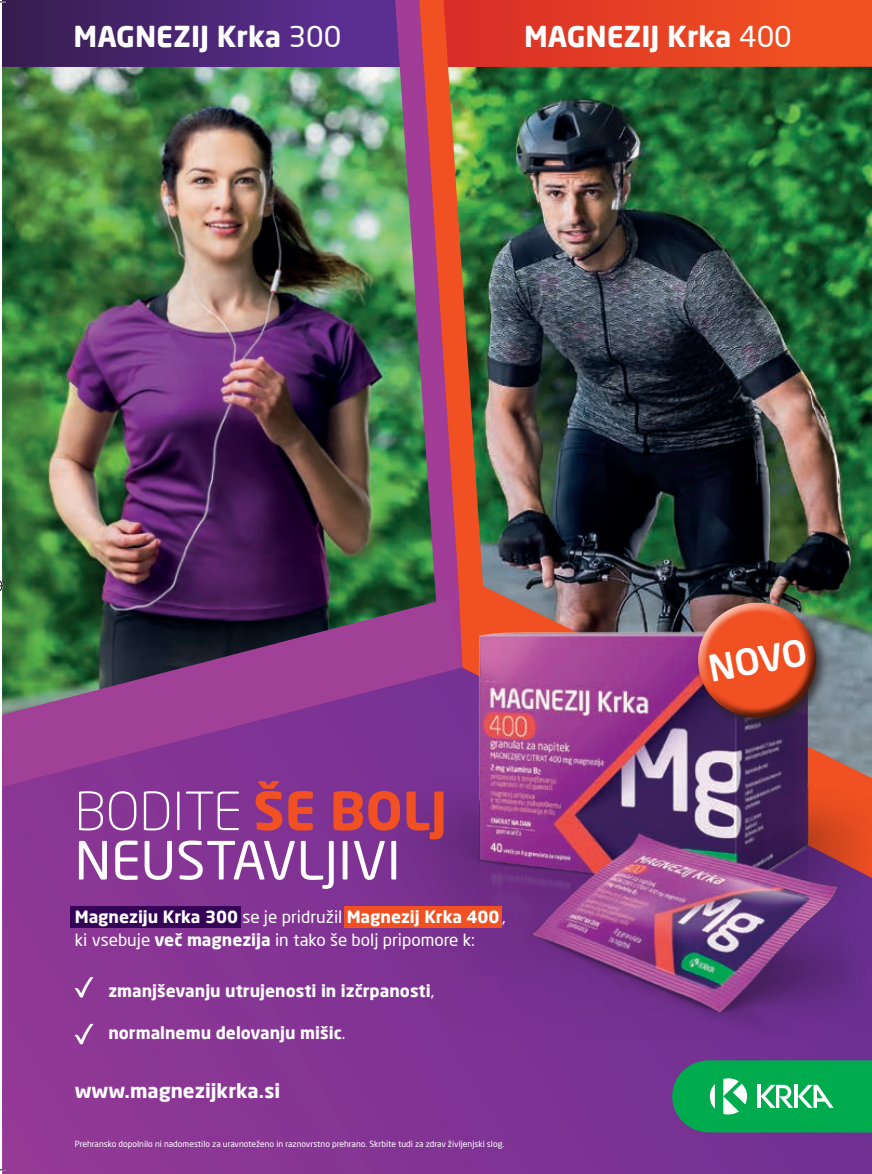
<style>
.page{position:relative;width:872px;height:1174px;background:#fff}
.page>*{position:absolute;margin:0;border:0;box-sizing:border-box;transform-origin:0 0}
.t1{font:51.9px/49.3px "Neo Sans Pro";color:#fff}
.t2{font:500 36.15px "Neo Sans W1 G";color:#fff}
.t3{font:700 28.35px "Neo Sans Pro";color:#fff}
.t4{font:700 19.35px "Neo Sans Pro";color:#fff}
.t5{font:16.65px/23.5px "Neo Sans Pro";color:#fff}
.t6{font:700 16.65px "Neo Sans Pro";color:#fff}
.t7{font:8.25px "Neo Sans Pro";color:#fff}
.s1{font-weight:400}
.s2{font-weight:300}
.s3{font-weight:700;color:#f05022}
.s4{font-weight:700}
</style>
<div class="page">
<img style="left:2px;top:67px;width:398px;height:532px">
<svg style="left:2px;top:787px;width:870px;height:387px;background:#843494"></svg>
<svg style="left:2px;top:599px;width:361px;height:188px;background:#6d3d72"></svg>
<img style="left:400px;top:67px;width:472px;height:513px">
<img style="left:363px;top:580px;width:509px;height:467px">
<svg style="left:75px;top:977px;width:18px;height:20px"></svg>
<svg style="left:75px;top:1023px;width:18px;height:21px"></svg>
<div style="left:71px;top:906px;width:170px;height:22px;background:#340256"></div>
<img style="left:686px;top:593px;width:140px;height:136px">
<svg style="left:672px;top:1060px;width:200px;height:72px;background:#1aac5e"></svg>
<hr style="left:794px;top:1084px;width:4px;height:24px;background:#fff">
<hr style="left:757px;top:1084px;width:3px;height:24px;background:#fff">
<div style="left:344px;top:906px;width:158px;height:21px;background:#f05022"></div>
<svg style="left:0;top:1169px;width:6px;height:5px"></svg>
<svg style="left:0;top:0;width:872px;height:67px;background:#9d354c"></svg>
<svg style="left:0;top:578px;width:3px;height:15px"></svg>
<svg style="left:74px;top:1145px;width:8px;height:29px"></svg>
<h3 class="t3" style="left:74px;top:18px;width:269px">MAGNEZIJ Krka <span class="s1">300</span></h3>
<h3 class="t3" style="left:524px;top:18px;width:269px">MAGNEZIJ Krka <span class="s1">400</span></h3>
<h1 class="t1" style="left:75px;top:785px;width:374px"><span class="s2">BODITE</span> <span class="s3">ŠE BOLJ<br></span>NEUSTAVLJIVI</h1>
<h3 class="t5" style="left:75px;top:904px;width:432px"><span class="s4">Magneziju Krka 300</span> se je pridružil <span class="s4">Magnezij Krka 400</span> , ki vsebuje <span class="s4">več magnezija</span> in tako še bolj pripomore k:</h3>
<h3 class="t6" style="left:108px;top:980px;width:327px">zmanjševanju utrujenosti in izčrpanosti<span class="s1">,</span></h3>
<h3 class="t6" style="left:108px;top:1022px;width:239px">normalnemu delovanju mišic<span class="s1">.</span></h3>
<h3 class="t4" style="left:75px;top:1078px;width:207px">www.magnezijkrka.si</h3>
<p class="t7" style="left:75px;top:1138px;width:431px">Prehransko dopolnilo ni nadomestilo za uravnoteženo in raznovrstno prehrano. Skrbite tudi za zdrav življenjski slog.</p>
<h2 class="t2" style="left:705px;top:646px;width:101px;rotate:-10deg">NOVO</h2>
</div>
